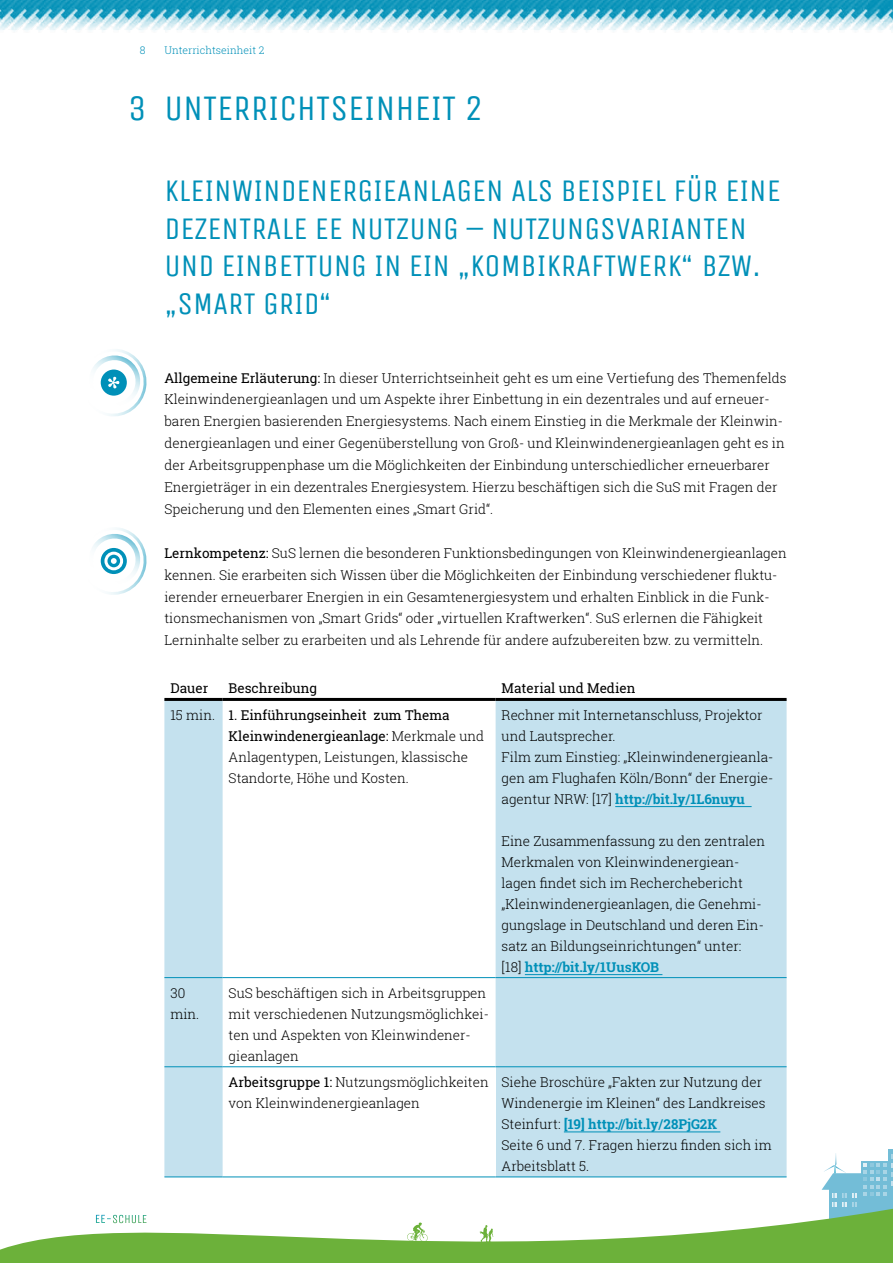
<style>
.page{position:relative;width:893px;height:1263px;background:#fff}
.page>*{position:absolute;margin:0;border:0;box-sizing:border-box;transform-origin:0 0}
.t1{font:36px "Unica One";color:#0090b8}
.t2{font:31.5px/37.8px "Unica One";color:#0090b8}
.t3{font:300 13.5px/21px "Roboto Slab";color:#000}
.t4{font:13.5px "Roboto Slab";color:#000}
.t5{font:300 10.5px "Roboto Slab";color:#0090b8}
.s1{font-weight:400}
.s2{font-weight:700;color:#0090b8}
</style>
<div class="page">
<img style="left:0;top:0;width:893px;height:31px">
<div style="left:888px;top:1149px;width:5px;height:76px;background:#73bdd7"></div>
<svg style="left:0;top:1157px;width:893px;height:106px"></svg>
<svg style="left:480px;top:1225px;width:13px;height:19px"></svg>
<svg style="left:407px;top:1222px;width:22px;height:21px"></svg>
<svg style="left:164px;top:701px;width:623px;height:476px;fill:#c4e1ee"></svg>
<div style="left:223px;top:1067px;width:273px;height:110px;background:#fff"></div>
<hr style="left:164px;top:698px;width:59px;height:3px;background:#000">
<hr style="left:223px;top:698px;width:273px;height:3px;background:#000">
<hr style="left:496px;top:698px;width:291px;height:3px;background:#000">
<hr style="left:164px;top:977px;width:59px;height:1px;background:#0090b8">
<hr style="left:223px;top:977px;width:273px;height:1px;background:#0090b8">
<hr style="left:496px;top:977px;width:291px;height:1px;background:#0090b8">
<hr style="left:164px;top:1066px;width:59px;height:1px;background:#0090b8">
<hr style="left:223px;top:1066px;width:273px;height:1px;background:#0090b8">
<hr style="left:496px;top:1066px;width:291px;height:1px;background:#0090b8">
<hr style="left:164px;top:1177px;width:59px;height:1px;background:#0090b8">
<hr style="left:223px;top:1177px;width:273px;height:1px;background:#0090b8">
<hr style="left:496px;top:1177px;width:291px;height:1px;background:#0090b8">
<hr style="left:615px;top:806px;width:137px;height:1px;background:#0090b8">
<hr style="left:525px;top:974px;width:137px;height:1px;background:#0090b8">
<hr style="left:564px;top:1132px;width:156px;height:1px;background:#0090b8">
<svg style="left:92px;top:528px;width:55px;height:67px"></svg>
<div style="left:104px;top:552px;width:19px;height:18px;border:3px solid #fff;border-radius:50%"></div>
<svg style="left:93px;top:349px;width:54px;height:67px"></svg>
<p class="t5" style="left:140px;top:43px;width:7px">8</p>
<p class="t5" style="left:164px;top:43px;width:102px">Unterrichtseinheit 2</p>
<h1 class="t1" style="left:128px;top:87px;width:20px">3</h1>
<h1 class="t1" style="left:164px;top:87px;width:320px">UNTERRICHTSEINHEIT 2</h1>
<h2 class="t2" style="left:164px;top:172px;width:618px">KLEINWINDENERGIEANLAGEN ALS BEISPIEL FÜR EINE DEZENTRALE EE NUTZUNG – NUTZUNGSVARIANTEN UND EINBETTUNG IN EIN „KOMBIKRAFTWERK“ BZW. „SMART GRID“</h2>
<p class="t3" style="left:164px;top:366px;width:624px;line-height:21.9px"><span class="s1">Allgemeine Erläuterung:</span> In dieser Unterrichtseinheit geht es um eine Vertiefung des Themenfelds Kleinwindenergieanlagen und um Aspekte ihrer Einbettung in ein dezentrales und auf erneuer&shy;baren Energien basierenden Energiesystems. Nach einem Einstieg in die Merkmale der Kleinwin&shy;denergieanlagen und einer Gegenüberstellung von Groß- und Kleinwindenergieanlagen geht es in der Arbeitsgruppenphase um die Möglichkeiten der Einbindung unterschiedlicher erneuerbarer Energieträger in ein dezentrales Energiesystem. Hierzu beschäftigen sich die SuS mit Fragen der Speicherung und den Elementen eines „Smart Grid“.</p>
<p class="t3" style="left:164px;top:541px;width:624px;line-height:21.9px"><span class="s1">Lernkompetenz:</span> SuS lernen die besonderen Funktionsbedingungen von Kleinwindenergieanlagen kennen. Sie erarbeiten sich Wissen über die Möglichkeiten der Einbindung verschiedener fluktu&shy;ierender erneuerbarer Energien in ein Gesamtenergiesystem und erhalten Einblick in die Funk&shy;tionsmechanismen von „Smart Grids“ oder „virtuellen Kraftwerken“. SuS erlernen die Fähigkeit Lerninhalte selber zu erarbeiten und als Lehrende für andere aufzubereiten bzw. zu vermitteln.</p>
<p class="t4" style="left:170px;top:679px;width:39px">Dauer</p>
<p class="t4" style="left:229px;top:679px;width:90px">Beschreibung</p>
<p class="t4" style="left:502px;top:679px;width:135px">Material und Medien</p>
<p class="t3" style="left:229px;top:704px;width:257px;text-indent:-58px">15 min. <span class="s1">1. Einführungseinheit zum Thema Kleinwindenergieanlage:</span> Merkmale und Anlagentypen, Leistungen, klassische Standorte, Höhe und Kosten.</p>
<p class="t3" style="left:502px;top:704px;width:273px">Rechner mit Internetanschluss, Projektor und Lautsprecher.<br>Film zum Einstieg: „Kleinwindenergieanla&shy;gen am Flughafen Köln/Bonn“ der Energie&shy;agentur NRW: [17] <span class="s2">http://bit.ly/1L6nuyu</span></p>
<p class="t3" style="left:502px;top:830px;width:265px">Eine Zusammenfassung zu den zentralen Merkmalen von Kleinwindenergiean&shy;lagen findet sich im Recherchebericht „Kleinwindenergieanlagen, die Genehmi&shy;gungslage in Deutschland und deren Ein&shy;satz an Bildungseinrichtungen“ unter:<br>[18] <span class="s2">http://bit.ly/1UusKOB</span></p>
<p class="t3" style="left:170px;top:982px;width:30px">30 min.</p>
<p class="t3" style="left:229px;top:982px;width:262px">SuS beschäftigen sich in Arbeitsgruppen mit verschiedenen Nutzungsmöglichkei&shy;ten und Aspekten von Kleinwindener&shy;gieanlagen</p>
<p class="t3" style="left:229px;top:1071px;width:262px"><span class="s1">Arbeitsgruppe 1:</span> Nutzungsmöglichkeiten von Kleinwindenergieanlagen</p>
<p class="t3" style="left:502px;top:1071px;width:272px">Siehe Broschüre „Fakten zur Nutzung der Windenergie im Kleinen“ des Landkreises Steinfurt: <span class="s2">[19] http://bit.ly/28PjG2K<br></span>Seite 6 und 7. Fragen hierzu finden sich im Arbeitsblatt 5.</p>
</div>
